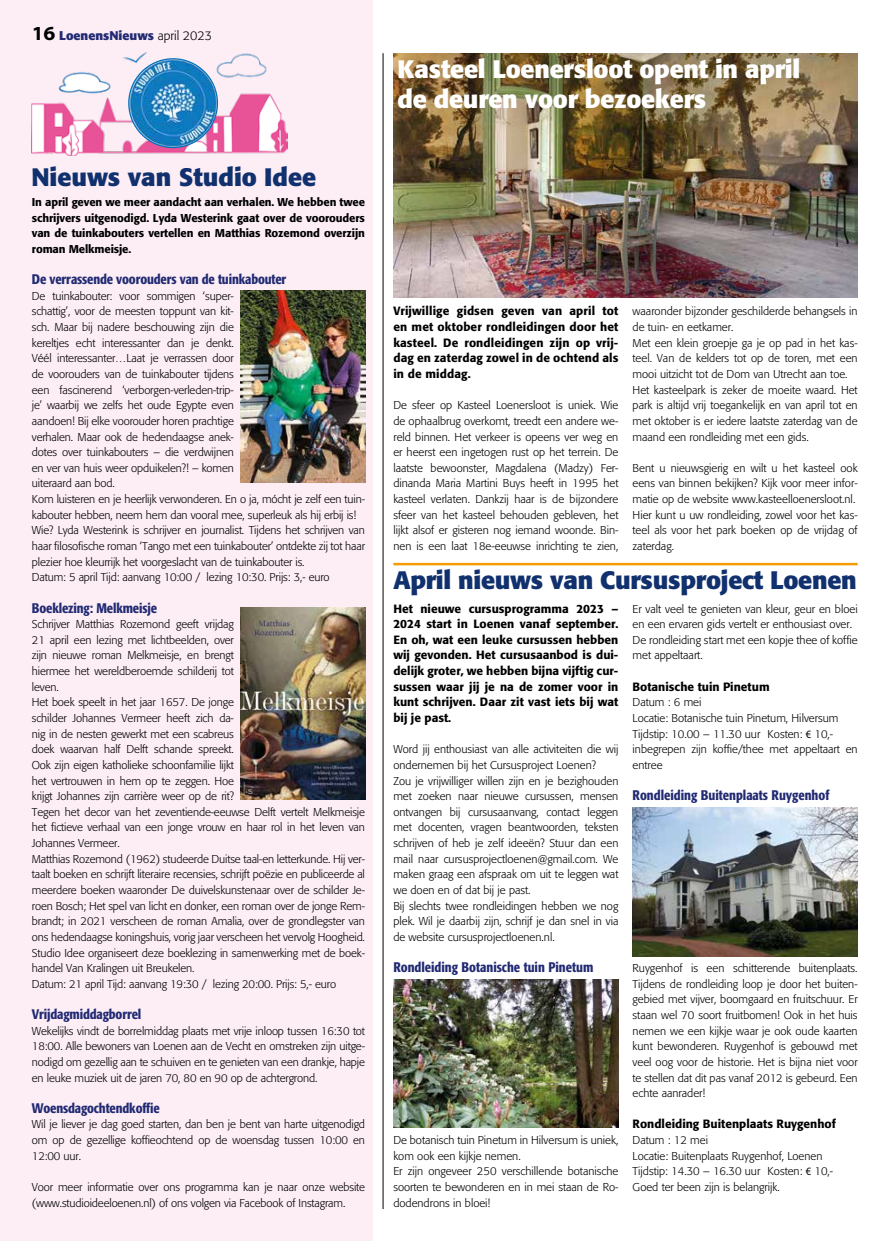
<style>
.page{position:relative;width:886px;height:1241px;background:#fff}
.page>*{position:absolute;margin:0;border:0;box-sizing:border-box;transform-origin:0 0}
.t1{font:700 25px "Formata";letter-spacing:-.01em;color:#11306e}
.t2{font:700 25px/30px "Formata";letter-spacing:-.01em;color:#fff}
.t3{font:500 condensed 13.75px "Formata";letter-spacing:-.01em;color:#212a72}
.t4{font:700 12.5px "Formata";color:#212a72}
.t5{font:500 11.88px/15.6px "Formata";color:#000;text-align:justify}
.t6{font:300 11.25px/15.6px "Formata";letter-spacing:-.01em;color:#000}
.t7{font:500 11.25px/15.6px "Formata";letter-spacing:-.01em;color:#000;text-align:justify}
.s1{font-family:"Myriad Pro";font-stretch:semi-expanded;font-size:20px;color:#000}
.s2{font-weight:300;color:#000}
.s3{font-family:"Myriad Pro";font-weight:400;font-stretch:semi-condensed}
</style>
<div class="page">
<img style="left:393px;top:53px;width:464px;height:244px">
<hr style="left:393px;top:562px;width:464px;height:3px;background:#f59c00">
<div style="left:0;top:0;width:372px;height:1240px;background:#fdeef6"></div>
<img style="left:32px;top:53px;width:255px;height:103px">
<img style="left:129px;top:59px;width:88px;height:88px;border-radius:44px">
<img style="left:241px;top:290px;width:124px;height:192px">
<img style="left:393px;top:979px;width:225px;height:148px">
<img style="left:632px;top:807px;width:225px;height:149px">
<hr style="left:383px;top:53px;width:1px;height:1155px;background:#000">
<img style="left:241px;top:607px;width:124px;height:192px">
<p class="t4" style="left:32px;top:28px;width:182px"><span class="s1">16</span> LoenensNieuws <span class="s2">april 2023</span></p>
<h1 class="t1" style="left:31px;top:161px;width:286px">Nieuws van Studio Idee</h1>
<p class="t7" style="left:32px;top:194px;width:335px">In april geven we meer aandacht aan verhalen. We hebben twee schrijvers uitgenodigd. Lyda Westerink gaat over de voorouders van de tuinkabouters vertellen en Matthias Rozemond overzijn roman Melkmeisje.</p>
<p class="t3" style="left:32px;top:271px;width:256px">De verrassende voorouders van de tuinkabouter</p>
<p class="t6" style="left:32px;top:288px;width:335px">De tuinkabouter: voor sommigen ‘super-<br>schattig’, voor de meesten toppunt van kit-<br>sch. Maar bij nadere beschouwing zijn die<br>kereltjes echt interessanter dan je denkt.<br>Véél interessanter…Laat je verrassen door<br>de voorouders van de tuinkabouter tijdens<br>een fascinerend ‘verborgen-verleden-trip-<br>je’ waarbij we zelfs het oude Egypte even<br>aandoen! Bij elke voorouder horen prachtige<br>verhalen. Maar ook de hedendaagse anek-<br>dotes over tuinkabouters – die verdwijnen<br>en ver van huis weer opduikelen?! – komen<br>uiteraard aan bod.<br>Kom luisteren en je heerlijk verwonderen. En o ja, mócht je zelf een tuin&shy;kabouter hebben, neem hem dan vooral mee, superleuk als hij erbij is!<br>Wie? Lyda Westerink is schrijver en journalist. Tijdens het schrijven van haar filosofische roman ‘Tango met een tuinkabouter’ ontdekte zij tot haar plezier hoe kleurrijk het voorgeslacht van de tuinkabouter is.<br>Datum: 5 april Tijd: aanvang 10:00 / lezing 10:30. Prijs: 3,- euro</p>
<p class="t3" style="left:32px;top:599px;width:127px">Boeklezing: Melkmeisje</p>
<p class="t6" style="left:32px;top:616px;width:335px">Schrijver Matthias Rozemond geeft vrijdag<br>21 april een lezing met lichtbeelden, over<br>zijn nieuwe roman Melkmeisje, en brengt<br>hiermee het wereldberoemde schilderij tot<br>leven.<br>Het boek speelt in het jaar 1657. De jonge<br>schilder Johannes Vermeer heeft zich da-<br>nig in de nesten gewerkt met een scabreus<br>doek waarvan half Delft schande spreekt.<br>Ook zijn eigen katholieke schoonfamilie lijkt<br>het vertrouwen in hem op te zeggen. Hoe<br>krijgt Johannes zijn carrière weer op de rit?<br>Tegen het decor van het zeventiende-eeuwse Delft vertelt Melkmeisje het fictieve verhaal van een jonge vrouw en haar rol in het leven van Johannes Vermeer.<br>Matthias Rozemond (1962) studeerde Duitse taal-en letterkunde. Hij ver&shy;taalt boeken en schrijft literaire recensies, schrijft poëzie en publiceerde al meerdere boeken waaronder De duivelskunstenaar over de schilder Je&shy;roen Bosch; Het spel van licht en donker, een roman over de jonge Rem&shy;brandt; in 2021 verscheen de roman Amalia, over de grondlegster van ons hedendaagse koningshuis, vorig jaar verscheen het vervolg Hoogheid.<br>Studio Idee organiseert deze boeklezing in samenwerking met de boek&shy;handel Van Kralingen uit Breukelen.<br>Datum: 21 april Tijd: aanvang 19:30 / lezing 20:00. Prijs: 5,- euro</p>
<p class="t3" style="left:32px;top:1005px;width:111px">Vrijdagmiddagborrel</p>
<p class="t6" style="left:32px;top:1022px;width:335px;text-align:justify">Wekelijks vindt de borrelmiddag plaats met vrije inloop tussen 16:30 tot 18:00. Alle bewoners van Loenen aan de Vecht en omstreken zijn uitge&shy;nodigd om gezellig aan te schuiven en te genieten van een drankje, hapje en leuke muziek uit de jaren 70, 80 en 90 op de achtergrond.</p>
<p class="t3" style="left:32px;top:1099px;width:129px">Woensdagochtendkoffie</p>
<p class="t6" style="left:32px;top:1116px;width:335px;text-align:justify">Wil je liever je dag goed starten, dan ben je bent van harte uitgenodigd om op de gezellige koffieochtend op de woensdag tussen 10:00 en 12:00 uur.</p>
<p class="t6" style="left:32px;top:1179px;width:335px">Voor meer informatie over ons programma kan je naar onze website (www.studioideeloenen.nl) of ons volgen via Facebook of Instagram.</p>
<h1 class="t2" style="left:397px;top:54px;width:404px">Kasteel Loenersloot opent in april de deuren voor bezoekers</h1>
<p class="t5" style="left:393px;top:303px;width:227px">Vrijwillige gidsen geven van april tot en met oktober rondleidingen door het kasteel. De rondleidingen zijn op vrij&shy;dag en zaterdag zowel in de ochtend als in de middag.</p>
<p class="t6" style="left:393px;top:397px;width:227px;text-align:justify">De sfeer op Kasteel Loenersloot is uniek. Wie de ophaalbrug overkomt, treedt een andere we&shy;reld binnen. Het verkeer is opeens ver weg en er heerst een ingetogen rust op het terrein. De laatste bewoonster, Magdalena (Madzy) Fer&shy;dinanda Maria Martini Buys heeft in 1995 het kasteel verlaten. Dankzij haar is de bijzondere sfeer van het kasteel behouden gebleven, het lijkt alsof er gisteren nog iemand woonde. Bin&shy;nen is een laat 18e-eeuwse inrichting te zien,</p>
<p class="t6" style="left:632px;top:304px;width:227px">waaronder bijzonder geschilderde behangsels in de tuin- en eetkamer.<br>Met een klein groepje ga je op pad in het kas&shy;teel. Van de kelders tot op de toren, met een mooi uitzicht tot de Dom van Utrecht aan toe.<br>Het kasteelpark is zeker de moeite waard. Het park is altijd vrij toegankelijk en van april tot en met oktober is er iedere laatste zaterdag van de maand een rondleiding met een gids.</p>
<p class="t6" style="left:632px;top:460px;width:227px">Bent u nieuwsgierig en wilt u het kasteel ook eens van binnen bekijken? Kijk voor meer infor&shy;matie op de website www.kasteelloenersloot.nl.<br>Hier kunt u uw rondleiding, zowel voor het kas&shy;teel als voor het park boeken op de vrijdag of zaterdag.</p>
<h1 class="t1" style="left:393px;top:564px;width:465px">April nieuws van Cursusproject Loenen</h1>
<p class="t5" style="left:393px;top:600px;width:227px">Het nieuwe cursusprogramma 2023 – 2024 start in Loenen vanaf september.<br>En oh, wat een leuke cursussen hebben wij gevonden. Het cursusaanbod is dui&shy;delijk groter, we hebben bijna vijftig cur&shy;sussen waar jij je na de zomer voor in kunt schrijven. Daar zit vast iets bij wat bij je past.</p>
<p class="t6" style="left:393px;top:741px;width:227px">Word jij enthousiast van alle activiteiten die wij ondernemen bij het Cursusproject Loenen?<br>Zou je vrijwilliger willen zijn en je bezighouden met zoeken naar nieuwe cursussen, mensen ontvangen bij cursusaanvang, contact leggen met docenten, vragen beantwoorden, teksten schrijven of heb je zelf ideeën? Stuur dan een mail naar cursusprojectloenen@gmail.com. We maken graag een afspraak om uit te leggen wat we doen en of dat bij je past.<br>Bij slechts twee rondleidingen hebben we nog plek. Wil je daarbij zijn, schrijf je dan snel in via de website cursusprojectloenen.nl.</p>
<p class="t3" style="left:393px;top:958px;width:201px">Rondleiding Botanische tuin Pinetum</p>
<p class="t6" style="left:393px;top:1132px;width:227px">De botanisch tuin Pinetum in Hilversum is uniek, kom ook een kijkje nemen.<br>Er zijn ongeveer 250 verschillende botanische soorten te bewonderen en in mei staan de Ro&shy;dodendrons in bloei!</p>
<p class="t6" style="left:632px;top:600px;width:227px">Er valt veel te genieten van kleur, geur en bloei en een ervaren gids vertelt er enthousiast over.<br>De rondleiding start met een kopje thee of koffie met appeltaart.</p>
<p class="t5" style="left:632px;top:678px;width:139px">Botanische tuin Pinetum</p>
<p class="t6" style="left:632px;top:694px;width:227px">Datum : 6 mei<br>Locatie: Botanische tuin Pinetum, Hilversum<br>Tijdstip: 10.00 – 11.30 uur Kosten: <span class="s3">€</span> 10,- inbegrepen zijn koffie/thee met appeltaart en entree</p>
<p class="t3" style="left:632px;top:786px;width:198px">Rondleiding Buitenplaats Ruygenhof</p>
<p class="t6" style="left:632px;top:960px;width:227px;text-align:justify">Ruygenhof is een schitterende buitenplaats.<br>Tijdens de rondleiding loop je door het buiten&shy;gebied met vijver, boomgaard en fruitschuur. Er staan wel 70 soort fruitbomen! Ook in het huis nemen we een kijkje waar je ook oude kaarten kunt bewonderen. Ruygenhof is gebouwd met veel oog voor de historie. Het is bijna niet voor te stellen dat dit pas vanaf 2012 is gebeurd. Een echte aanrader!</p>
<p class="t5" style="left:632px;top:1116px;width:205px">Rondleiding Buitenplaats Ruygenhof</p>
<p class="t6" style="left:632px;top:1132px;width:202px">Datum : 12 mei<br>Locatie: Buitenplaats Ruygenhof, Loenen<br>Tijdstip: 14.30 – 16.30 uur Kosten: <span class="s3">€</span> 10,-<br>Goed ter been zijn is belangrijk.</p>
</div>
